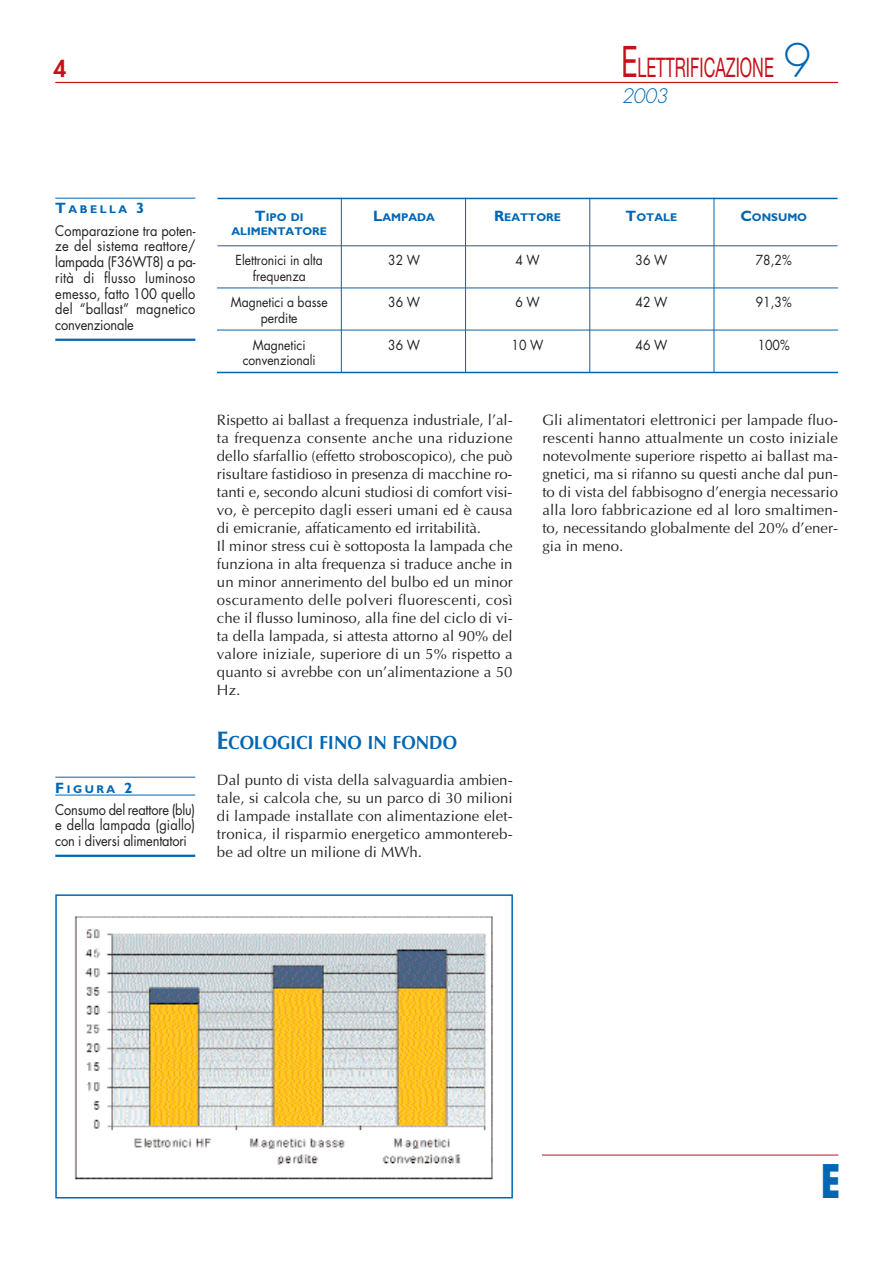
<style>
.page{position:relative;width:893px;height:1263px;background:#fff}
.page>*{position:absolute;margin:0;border:0;box-sizing:border-box;transform-origin:0 0}
.t1{font:700 45px "Futura";color:#0166b3;scale:.8 1}
.t2{font:27px "Helvetica Neue";color:#c4121a;scale:.6 1}
.t3{font:800 22.5px "Futura";color:#c4121a}
.t4{font:italic 300 19.5px "Futura";color:#0166b3}
.t5{font:700 19.2px "Optima";color:#0166b3;scale:.9 1}
.t6{font:15px/18px "Optima";color:#231f20;text-align:justify}
.t7{font:14.25px/15.8px "Futura";letter-spacing:.01em;color:#231f20;text-align:justify;scale:.9 1}
.t8{font:13.5px/26.4px "Futura";color:#231f20;text-align:center;scale:.9 1}
.t9{font:700 11.25px "Gill Sans";color:#0166b3}
.s1{font-size:43.5px}
.s2{font-family:"Futura";font-weight:300;font-size:45px;color:#0166b3}
.s3{font-size:15px}
.s4{font-size:25.5px}
</style>
<div class="page">
<hr style="left:55px;top:82px;width:783px;height:1px;background:#c4121a">
<hr style="left:55px;top:777px;width:140px;height:1px;background:#0166b3">
<hr style="left:55px;top:795px;width:140px;height:1px;background:#0166b3">
<hr style="left:55px;top:855px;width:140px;height:2px;background:#0166b3">
<img style="left:74px;top:916px;width:419px;height:264px">
<div style="left:55px;top:894px;width:458px;height:304px;border:2px solid #0166b3"></div>
<hr style="left:217px;top:198px;width:620px;height:1px;background:#0166b3">
<hr style="left:217px;top:245px;width:620px;height:1px;background:#0166b3">
<hr style="left:217px;top:287px;width:621px;height:1px;background:#0166b3">
<hr style="left:217px;top:330px;width:621px;height:1px;background:#0166b3">
<hr style="left:217px;top:372px;width:621px;height:1px;background:#0166b3">
<hr style="left:341px;top:198px;width:1px;height:174px;background:#0166b3">
<hr style="left:465px;top:198px;width:1px;height:174px;background:#0166b3">
<hr style="left:589px;top:198px;width:1px;height:174px;background:#0166b3">
<hr style="left:713px;top:198px;width:1px;height:174px;background:#0166b3">
<hr style="left:55px;top:198px;width:140px;height:1px;background:#0166b3">
<hr style="left:55px;top:339px;width:140px;height:2px;background:#0166b3">
<hr style="left:542px;top:1155px;width:296px;height:1px;background:#c4121a">
<h3 class="t3" style="left:53px;top:58px;width:15px">4</h3>
<h2 class="t2" style="left:621px;top:58px;width:318px"><span class="s1">E</span>LETTRIFICAZIONE <span class="s2">9</span></h2>
<h3 class="t4" style="left:621px;top:87px;width:48px">2003</h3>
<p class="t9" style="left:55px;top:206px;width:91px"><span class="s3">T</span>ABELLA <span class="s3">3</span></p>
<p class="t7" style="left:55px;top:224px;width:157px">Comparazione tra poten&shy;ze del sistema reattore/ lampada (F36WT8) a pa&shy;rità di flusso luminoso emesso, fatto 100 quello del “ballast” magnetico convenzionale</p>
<p class="t9" style="left:55px;top:785px;width:79px"><span class="s3">F</span>IGURA <span class="s3">2</span></p>
<p class="t7" style="left:55px;top:803px;width:157px">Consumo del reattore (blu) e della lampada (giallo) con i diversi alimentatori</p>
<p class="t9" style="left:255px;top:213px;width:50px"><span class="s3">T</span>IPO DI</p>
<p class="t9" style="left:373px;top:213px;width:63px"><span class="s3">L</span>AMPADA</p>
<p class="t9" style="left:494px;top:213px;width:68px"><span class="s3">R</span>EATTORE</p>
<p class="t9" style="left:625px;top:213px;width:53px"><span class="s3">T</span>OTALE</p>
<p class="t9" style="left:740px;top:213px;width:68px"><span class="s3">C</span>ONSUMO</p>
<p class="t9" style="left:231px;top:227px;width:97px">ALIMENTATORE</p>
<p class="t8" style="left:235px;top:248px;width:98px">Elettronici in alta</p>
<p class="t8" style="left:388px;top:248px;width:37px">32 W</p>
<p class="t8" style="left:515px;top:248px;width:28px">4 W</p>
<p class="t8" style="left:635px;top:248px;width:37px">36 W</p>
<p class="t8" style="left:755px;top:248px;width:41px">78,2%</p>
<p class="t8" style="left:231px;top:264px;width:109px">frequenza<br>Magnetici a basse</p>
<p class="t8" style="left:388px;top:290px;width:37px">36 W</p>
<p class="t8" style="left:515px;top:290px;width:28px">6 W</p>
<p class="t8" style="left:635px;top:290px;width:37px">42 W</p>
<p class="t8" style="left:755px;top:290px;width:41px">91,3%</p>
<p class="t8" style="left:253px;top:306px;width:60px">perdite<br>Magnetici</p>
<p class="t8" style="left:388px;top:333px;width:37px">36 W</p>
<p class="t8" style="left:511px;top:333px;width:37px">10 W</p>
<p class="t8" style="left:635px;top:333px;width:37px">46 W</p>
<p class="t8" style="left:757px;top:333px;width:37px">100%</p>
<p class="t8" style="left:243px;top:348px;width:83px">convenzionali</p>
<p class="t6" style="left:217px;top:412px;width:297px;text-align:left">Rispetto ai ballast a frequenza industriale, l’al&shy;ta frequenza consente anche una riduzione dello sfarfallio (effetto stroboscopico), che può risultare fastidioso in presenza di macchine ro&shy;tanti e, secondo alcuni studiosi di comfort visi&shy;vo, è percepito dagli esseri umani ed è causa di emicranie, affaticamento ed irritabilità.<br>Il minor stress cui è sottoposta la lampada che funziona in alta frequenza si traduce anche in un minor annerimento del bulbo ed un minor oscuramento delle polveri fluorescenti, così che il flusso luminoso, alla fine del ciclo di vi&shy;ta della lampada, si attesta attorno al 90% del valore iniziale, superiore di un 5% rispetto a quanto si avrebbe con un’alimentazione a 50<br>Hz.</p>
<p class="t5" style="left:217px;top:734px;width:268px"><span class="s4">E</span>COLOGICI FINO IN FONDO</p>
<p class="t6" style="left:217px;top:772px;width:297px">Dal punto di vista della salvaguardia ambien&shy;tale, si calcola che, su un parco di 30 milioni di lampade installate con alimentazione elet&shy;tronica, il risparmio energetico ammontereb&shy;be ad oltre un milione di MWh.</p>
<p class="t6" style="left:542px;top:412px;width:297px">Gli alimentatori elettronici per lampade fluo&shy;rescenti hanno attualmente un costo iniziale notevolmente superiore rispetto ai ballast ma&shy;gnetici, ma si rifanno su questi anche dal pun&shy;to di vista del fabbisogno d’energia necessario alla loro fabbricazione ed al loro smaltimen&shy;to, necessitando globalmente del 20% d’ener&shy;gia in meno.</p>
<h1 class="t1" style="left:820px;top:1161px;width:26px">E</h1>
</div>
